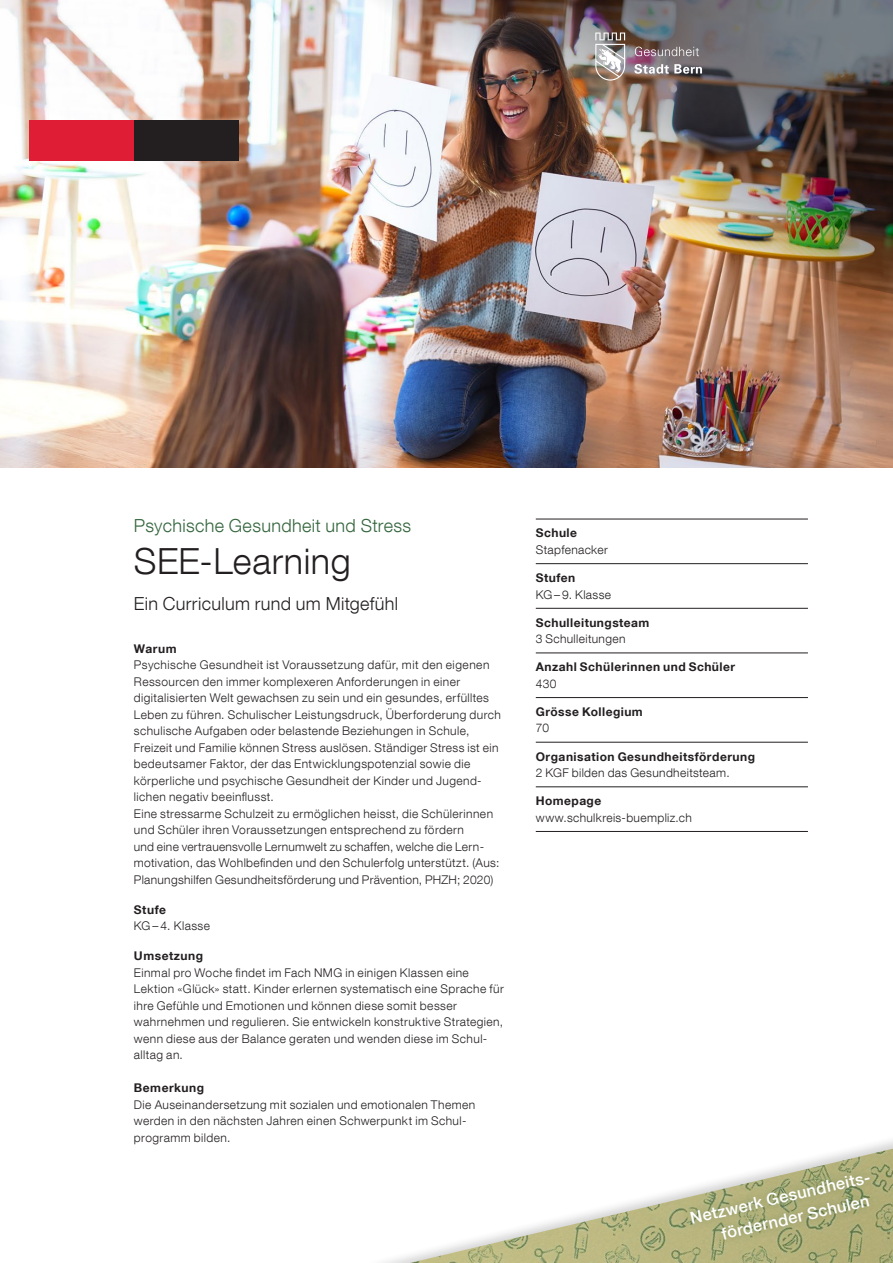
<style>
.page{position:relative;width:893px;height:1263px;background:#fff}
.page>*{position:absolute;margin:0;border:0;box-sizing:border-box;transform-origin:0 0}
.t1{font:300 36px "Helvetica Neue LT Com";letter-spacing:.015em;color:#231f20}
.t2{font:300 18px "Helvetica Neue LT Com";letter-spacing:.02em;color:#35663e}
.t3{font:300 18px "Helvetica Neue LT Com";letter-spacing:.02em;color:#231f20}
.t4{font:500 16.5px/22.5px "Helvetica Neue LT Com";color:#fff}
.t5{font:300 12px/16.5px "Helvetica Neue LT Com";letter-spacing:.035em;color:#231f20}
.t6{font:700 12px "Helvetica Neue LT Com";letter-spacing:.04em;color:#231f20}
</style>
<div class="page">
<img style="left:0;top:305px;width:893px;height:163px">
<hr style="left:536px;top:563px;width:272px;height:1px;background:#231f20">
<hr style="left:536px;top:608px;width:272px;height:1px;background:#231f20">
<hr style="left:536px;top:653px;width:272px;height:1px;background:#231f20">
<hr style="left:536px;top:697px;width:272px;height:1px;background:#231f20">
<hr style="left:536px;top:742px;width:272px;height:1px;background:#231f20">
<hr style="left:536px;top:786px;width:272px;height:1px;background:#231f20">
<hr style="left:536px;top:831px;width:272px;height:1px;background:#231f20">
<hr style="left:536px;top:519px;width:272px;height:1px;background:#231f20">
<img style="left:0;top:0;width:893px;height:305px">
<img style="left:410px;top:1148px;width:483px;height:115px">
<svg style="left:679px;top:1160px;width:207px;height:97px;background:#b4b689"></svg>
<div style="left:30px;top:121px;width:104px;height:40px;background:#df1e36"></div>
<div style="left:134px;top:121px;width:104px;height:40px;background:#231f20"></div>
<svg style="left:634px;top:64px;width:68px;height:10px"></svg>
<svg style="left:595px;top:33px;width:30px;height:48px"></svg>
<svg style="left:635px;top:47px;width:64px;height:9px"></svg>
<h2 class="t2" style="left:134px;top:515px;width:279px">Psychische Gesundheit und Stress</h2>
<h1 class="t1" style="left:134px;top:539px;width:218px">SEE-Learning</h1>
<h2 class="t3" style="left:134px;top:593px;width:266px">Ein Curriculum rund um Mitgefühl</h2>
<p class="t6" style="left:134px;top:641px;width:44px">Warum</p>
<p class="t5" style="left:134px;top:656px;width:368px">Psychische Gesundheit ist Voraussetzung dafür, mit den eigenen Ressourcen den immer komplexeren Anforderungen in einer digitalisierten Welt gewachsen zu sein und ein gesundes, erfülltes Leben zu führen. Schulischer Leistungsdruck, Überforderung durch schulische Aufgaben oder belastende Beziehungen in Schule, Freizeit und Familie können Stress auslösen. Ständiger Stress ist ein bedeutsamer Faktor, der das Entwicklungspotenzial sowie die körperliche und psychische Gesundheit der Kinder und Jugend&shy;lichen negativ beeinflusst.<br>Eine stressarme Schulzeit zu ermöglichen heisst, die Schülerinnen und Schüler ihren Voraussetzungen entsprechend zu fördern<br>und eine vertrauensvolle Lernumwelt zu schaffen, welche die Lern&shy;motivation, das Wohlbefinden und den Schulerfolg unterstützt. (Aus:<br>Planungshilfen Gesundheitsförderung und Prävention, PHZH; 2020)</p>
<p class="t6" style="left:134px;top:902px;width:34px">Stufe</p>
<p class="t5" style="left:134px;top:917px;width:78px">KG – 4. Klasse</p>
<p class="t6" style="left:134px;top:948px;width:71px">Umsetzung</p>
<p class="t5" style="left:134px;top:964px;width:371px">Einmal pro Woche findet im Fach NMG in einigen Klassen eine Lektion «Glück» statt. Kinder erlernen systematisch eine Sprache für ihre Gefühle und Emotionen und können diese somit besser wahrnehmen und regulieren. Sie entwickeln konstruktive Strategien, wenn diese aus der Balance geraten und wenden diese im Schul&shy;alltag an.</p>
<p class="t6" style="left:134px;top:1080px;width:72px">Bemerkung</p>
<p class="t5" style="left:134px;top:1096px;width:343px">Die Auseinandersetzung mit sozialen und emotionalen Themen werden in den nächsten Jahren einen Schwerpunkt im Schul&shy;programm bilden.</p>
<p class="t6" style="left:536px;top:525px;width:43px">Schule</p>
<p class="t5" style="left:536px;top:541px;width:74px">Stapfenacker</p>
<p class="t6" style="left:536px;top:570px;width:41px">Stufen</p>
<p class="t5" style="left:536px;top:586px;width:77px">KG – 9. Klasse</p>
<p class="t6" style="left:536px;top:615px;width:115px">Schulleitungsteam</p>
<p class="t5" style="left:536px;top:630px;width:91px">3 Schulleitungen</p>
<p class="t6" style="left:536px;top:659px;width:201px">Anzahl Schülerinnen und Schüler</p>
<p class="t5" style="left:536px;top:675px;width:22px">430</p>
<p class="t6" style="left:536px;top:704px;width:109px">Grösse Kollegium</p>
<p class="t5" style="left:536px;top:720px;width:15px">70</p>
<p class="t6" style="left:536px;top:749px;width:221px">Organisation Gesundheitsförderung</p>
<p class="t5" style="left:536px;top:764px;width:195px">2 KGF bilden das Gesundheitsteam.</p>
<p class="t6" style="left:536px;top:793px;width:67px">Homepage</p>
<p class="t5" style="left:536px;top:809px;width:158px">www.schulkreis-buempliz.ch</p>
<h3 class="t4" style="left:714px;top:1201px;width:160px;text-indent:-27px;rotate:-13deg">Netzwerk Gesundheits&shy;fördernder Schulen</h3>
</div>
